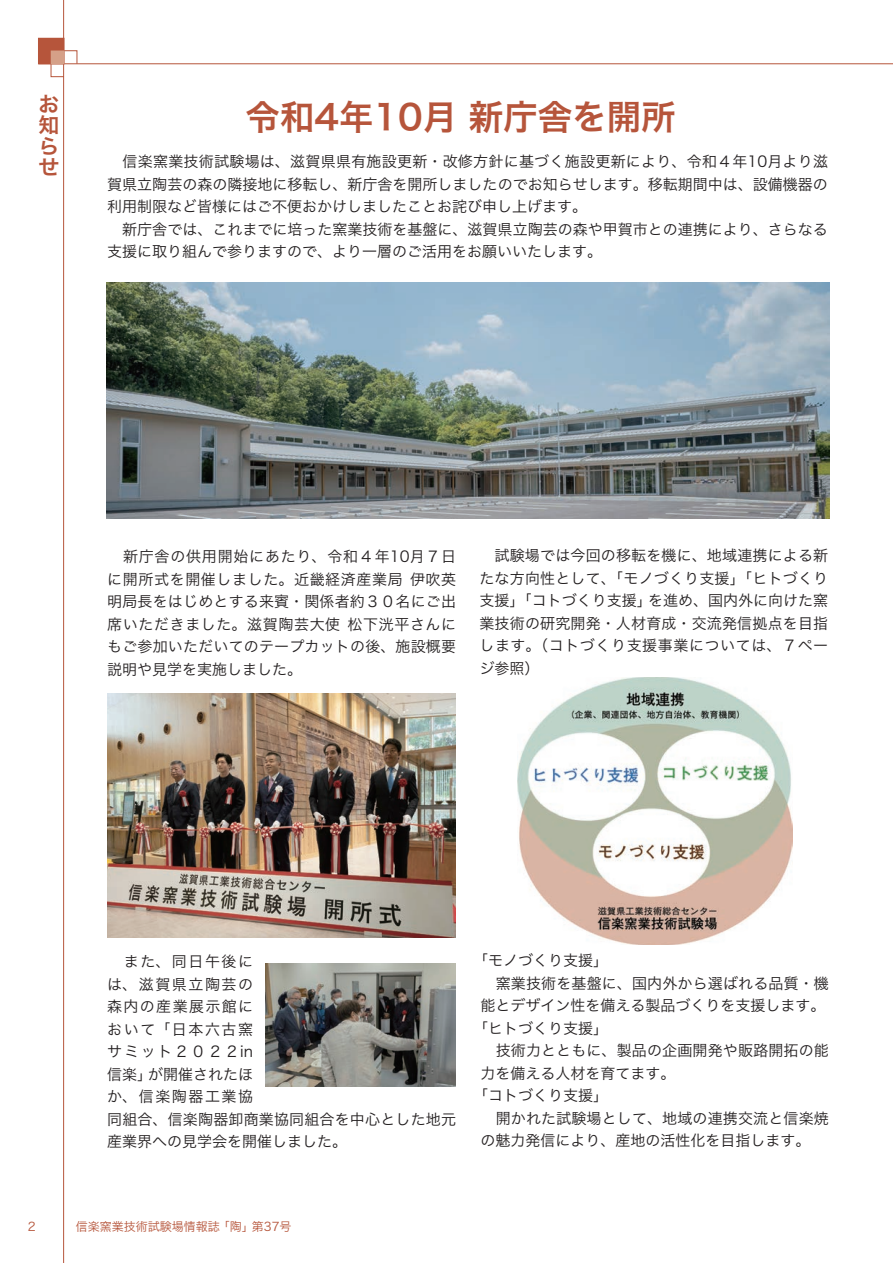
<style>
.page{position:relative;width:893px;height:1263px;background:#fff}
.page>*{position:absolute;margin:0;border:0;box-sizing:border-box;transform-origin:0 0}
.t1{font:34.5px "Hira Kaku Pro N W6";color:#b6553b}
.t2{font:21px/21px "Hira Kaku Pro W6";color:#b6553b;text-align:justify}
.t3{font:15px/22.5px "Hira Kaku Pro N W3";color:#231f20}
.t4{font:12px "Hira Kaku Pro N W3";color:#b6553b}
</style>
<div class="page">
<div style="left:38px;top:38px;width:26px;height:26px;background:#b6553b"></div>
<hr style="left:38px;top:64px;width:855px;height:1px;background:#b6553b">
<hr style="left:63px;top:0;width:1px;height:1263px;background:#b6553b">
<svg style="left:51px;top:50px;width:26px;height:27px"></svg>
<div style="left:51px;top:51px;width:13px;height:13px;background:#d5a088"></div>
<hr style="left:892px;top:0;width:1px;height:1263px;background:#b6553b">
<img style="left:106px;top:283px;width:723px;height:236px">
<img style="left:107px;top:693px;width:348px;height:244px">
<img style="left:517px;top:677px;width:275px;height:268px">
<img style="left:266px;top:963px;width:189px;height:124px">
<h2 class="t2" style="left:39px;top:93px;width:21px">お知らせ</h2>
<h1 class="t1" style="left:246px;top:86px;width:432px">令和4年10月 新庁舎を開所</h1>
<p class="t3" style="left:107px;top:149px;width:722px">　信楽窯業技術試験場は、滋賀県県有施設更新・改修方針に基づく施設更新により、令和４年10月より滋賀県立陶芸の森の隣接地に移転し、新庁舎を開所しましたのでお知らせします。移転期間中は、設備機器の利用制限など皆様にはご不便おかけしましたことお詫び申し上げます。<br>　新庁舎では、これまでに培った窯業技術を基盤に、滋賀県立陶芸の森や甲賀市との連携により、さらなる支援に取り組んで参りますので、より一層のご活用をお願いいたします。</p>
<p class="t3" style="left:107px;top:544px;width:350px;text-align:justify">　新庁舎の供用開始にあたり、令和４年10月７日に開所式を開催しました。近畿経済産業局 伊吹英明局長をはじめとする来賓・関係者約３０名にご出席いただきました。滋賀陶芸大使 松下洸平さんにもご参加いただいてのテープカットの後、施設概要説明や見学を実施しました。</p>
<p class="t3" style="left:479px;top:543px;width:350px;text-align:justify">　試験場では今回の移転を機に、地域連携による新たな方向性として、「モノづくり支援」「ヒトづくり支援」「コトづくり支援」を進め、国内外に向けた窯業技術の研究開発・人材育成・交流発信拠点を目指します。（コトづくり支援事業については、７ページ参照）</p>
<p class="t3" style="left:107px;top:949px;width:350px">　また、同日午後に<br>は、滋賀県立陶芸の<br>森内の産業展示館に<br>おいて「日本六古窯<br>サミット２０２２in<br>信楽」が開催されたほ<br>か、信楽陶器工業協<br>同組合、信楽陶器卸商業協同組合を中心とした地元産業界への見学会を開催しました。</p>
<p class="t3" style="left:473px;top:948px;width:136px">「モノづくり支援」</p>
<p class="t3" style="left:480px;top:971px;width:350px">　窯業技術を基盤に、国内外から選ばれる品質・機</p>
<p class="t3" style="left:480px;top:993px;width:347px">能とデザイン性を備える製品づくりを支援します。</p>
<p class="t3" style="left:473px;top:1016px;width:136px">「ヒトづくり支援」</p>
<p class="t3" style="left:480px;top:1038px;width:350px">　技術力とともに、製品の企画開発や販路開拓の能</p>
<p class="t3" style="left:480px;top:1061px;width:196px">力を備える人材を育てます。</p>
<p class="t3" style="left:473px;top:1083px;width:136px">「コトづくり支援」</p>
<p class="t3" style="left:480px;top:1106px;width:350px">　開かれた試験場として、地域の連携交流と信楽焼</p>
<p class="t3" style="left:480px;top:1128px;width:332px">の魅力発信により、産地の活性化を目指します。</p>
<p class="t4" style="left:28px;top:1216px;width:9px">2</p>
<p class="t4" style="left:64px;top:1216px;width:229px">　信楽窯業技術試験場情報誌 「陶」第37号</p>
</div>
